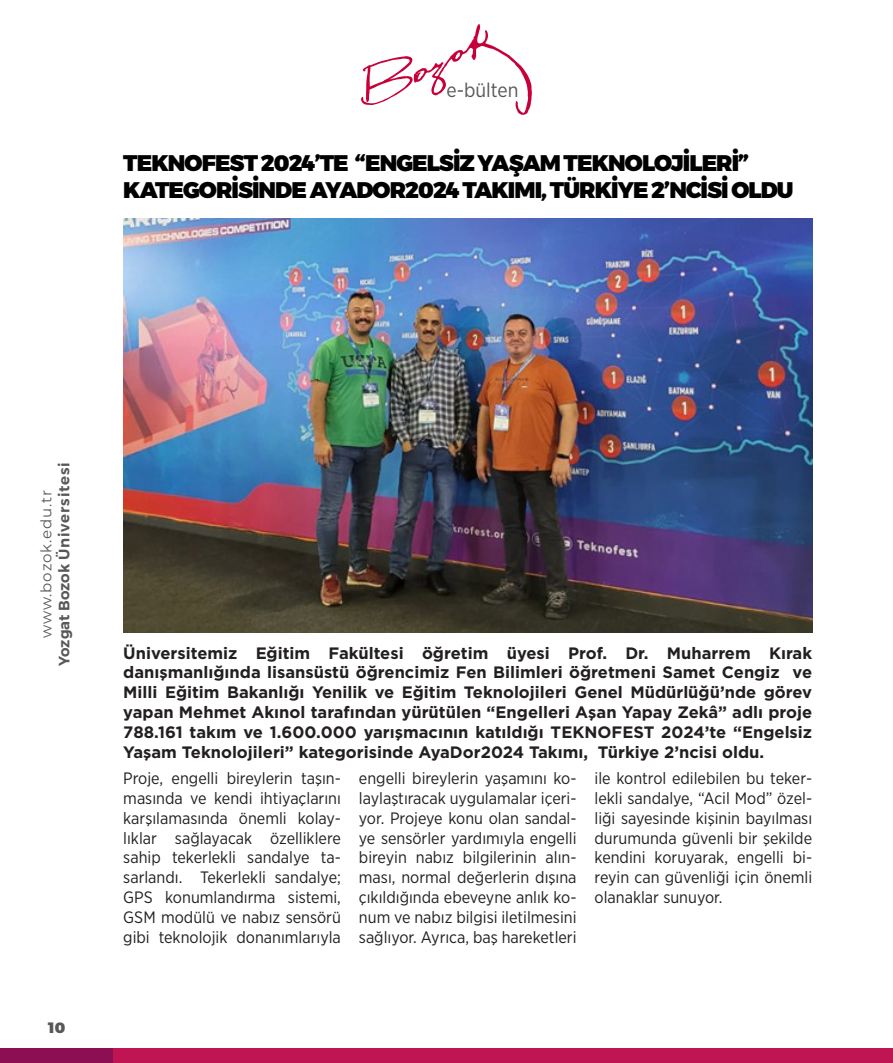
<style>
.page{position:relative;width:893px;height:1063px;background:#fff}
.page>*{position:absolute;margin:0;border:0;box-sizing:border-box;transform-origin:0 0}
.t1{font:900 22.5px/27px "Gontserrat";letter-spacing:-.04em;color:#000}
.t2{font:19.95px "Gotham Narrow";color:#57585a}
.t3{font:16.5px/19.8px "Gotham Narrow";color:#231f20;text-align:justify}
.t4{font:700 16.5px/19.8px "Gotham";color:#231f20;text-align:justify}
.t5{font:600 15px "Gontserrat";letter-spacing:.045em;color:#57585a}
.t6{font:15px "Montserrat";letter-spacing:.06em;color:#57585a}
.t7{font:900 15px "Gontserrat";color:#57585a}
</style>
<div class="page">
<div style="left:0;top:1048px;width:893px;height:15px;background:#8c0f54"></div>
<div style="left:114px;top:1048px;width:779px;height:15px;background:#bf1553"></div>
<svg style="left:361px;top:24px;width:171px;height:91px"></svg>
<img style="left:123px;top:218px;width:689px;height:414px">
<p class="t2" style="left:446px;top:78px;width:74px">e-bülten</p>
<p class="t1" style="left:123px;top:149px;width:672px">TEKNOFEST 2024’TE “ENGELSİZ YAŞAM TEKNOLOJİLERİ”<br>KATEGORİSİNDE AYADOR2024 TAKIMI, TÜRKİYE 2’NCİSİ OLDU</p>
<p class="t5" style="left:52px;top:666px;width:206px;rotate:-90deg">Yozgat Bozok Üniversitesi</p>
<p class="t6" style="left:36px;top:638px;width:150px;rotate:-90deg">www.bozok.edu.tr</p>
<p class="t7" style="left:48px;top:1015px;width:18px">10</p>
<p class="t4" style="left:123px;top:643px;width:690px">Üniversitemiz Eğitim Fakültesi öğretim üyesi Prof. Dr. Muharrem Kırak danışmanlığında lisansüstü öğrencimiz Fen Bilimleri öğretmeni Samet Cengiz ve Milli Eğitim Bakanlığı Yenilik ve Eğitim Teknolojileri Genel Müdürlüğü’nde görev yapan Mehmet Akınol tarafından yürütülen “Engelleri Aşan Yapay Zekâ” adlı proje 788.161 takım ve 1.600.000 yarışmacının katıldığı TEKNOFEST 2024’te “Engelsiz Yaşam Teknolojileri” kategorisinde AyaDor2024 Takımı, Türkiye 2’ncisi oldu.</p>
<p class="t3" style="left:123px;top:768px;width:219px">Proje, engelli bireylerin taşın&shy;masında ve kendi ihtiyaçlarını karşılamasında önemli kolay&shy;lıklar sağlayacak özelliklere sahip tekerlekli sandalye ta&shy;sarlandı. Tekerlekli sandalye; GPS konumlandırma sistemi, GSM modülü ve nabız sensörü gibi teknolojik donanımlarıyla</p>
<p class="t3" style="left:359px;top:768px;width:219px">engelli bireylerin yaşamını ko&shy;laylaştıracak uygulamalar içeri&shy;yor. Projeye konu olan sandal&shy;ye sensörler yardımıyla engelli bireyin nabız bilgilerinin alın&shy;ması, normal değerlerin dışına çıkıldığında ebeveyne anlık ko&shy;num ve nabız bilgisi iletilmesini sağlıyor. Ayrıca, baş hareketleri</p>
<p class="t3" style="left:595px;top:768px;width:219px">ile kontrol edilebilen bu teker&shy;lekli sandalye, “Acil Mod” özel&shy;liği sayesinde kişinin bayılması durumunda güvenli bir şekilde kendini koruyarak, engelli bi&shy;reyin can güvenliği için önemli olanaklar sunuyor.</p>
</div>
